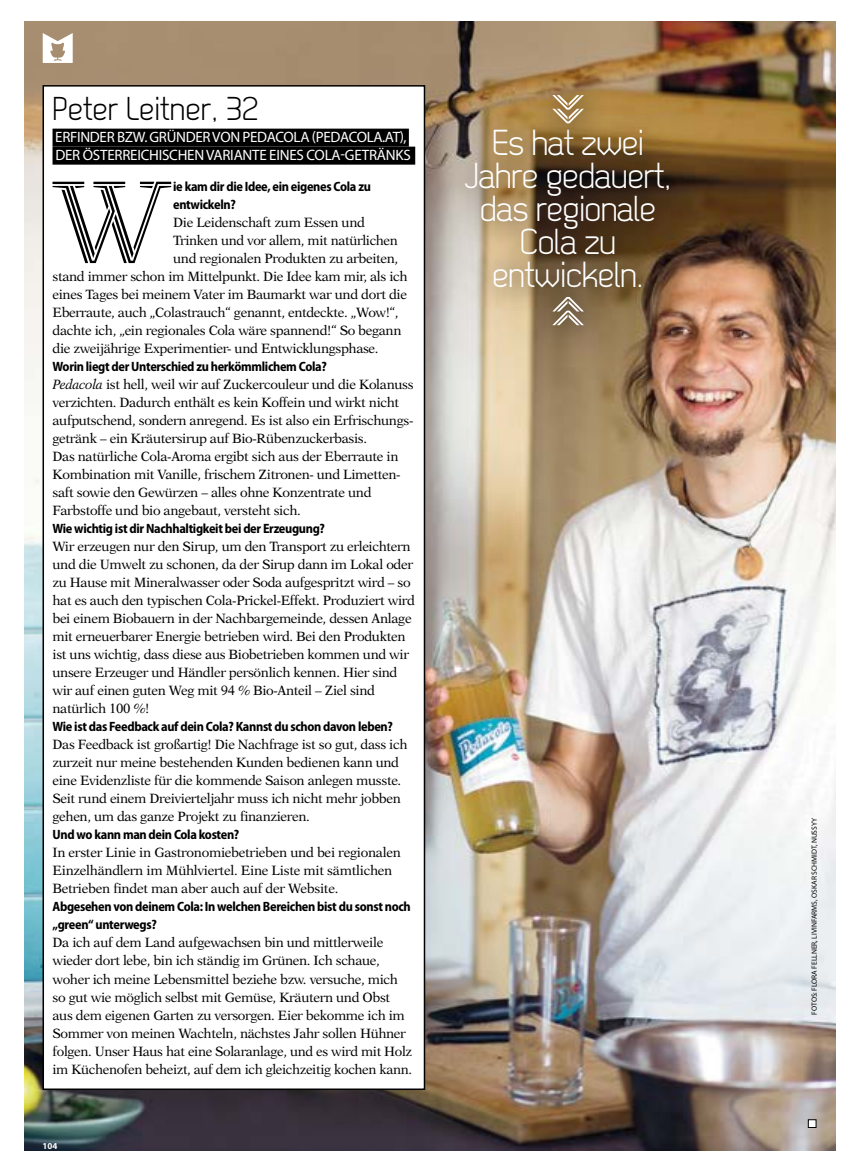
<style>
.page{position:relative;width:859px;height:1170px;background:#fff}
.page>*{position:absolute;margin:0;border:0;box-sizing:border-box;transform-origin:0 0}
.t1{font:117.75px "Ryman";color:#000}
.t2{font:36px/33px "Dekar";letter-spacing:-.02em;color:#fff;text-align:center}
.t3{font:33px "Dekar";color:#000}
.t4{font:15px/18px "Myriad Pro";letter-spacing:-.015em;color:#fff}
.t5{font:13.5px/18px "New Aster LT Std";letter-spacing:-.025em;color:#000}
.t6{font:700 semi-condensed 13.5px/18px "Myriad Pro";letter-spacing:-.025em;color:#000}
.t7{font:700 9px "Myriad Pro";color:#fff}
.t8{font:7.5px "Myriad Pro";color:#000}
.s1{font-style:italic}
</style>
<div class="page">
<img style="left:25px;top:21px;width:811px;height:1129px">
<svg style="left:43px;top:33px;width:30px;height:30px"></svg>
<svg style="left:807px;top:1118px;width:10px;height:10px"></svg>
<div style="left:443px;top:104px;width:252px;height:211px;background:#000;opacity:.75"></div>
<div style="left:530px;top:71px;width:81px;height:80px;background:#000;opacity:.75"></div>
<svg style="left:552px;top:95px;width:32px;height:28px"></svg>
<div style="left:530px;top:273px;width:81px;height:81px;background:#000;opacity:.75"></div>
<svg style="left:552px;top:297px;width:32px;height:28px"></svg>
<div style="left:43px;top:86px;width:381px;height:1003px;background:#fff"></div>
<div style="left:53px;top:129px;width:356px;height:18px;background:#000"></div>
<div style="left:53px;top:147px;width:362px;height:18px;background:#000"></div>
<div style="left:43px;top:85px;width:382px;height:1004px;border:2px solid #000"></div>
<h3 class="t3" style="left:53px;top:92px;width:207px">Peter Leitner, 32</h3>
<p class="t4" style="left:55px;top:128px;width:357px">ERFINDER BZW. GRÜNDER VON PEDACOLA (PEDACOLA.AT),<br>DER ÖSTERREICHISCHEN VARIANTE EINES COLA-GETRÄNKS</p>
<h1 class="t1" style="left:52px;top:156px;width:121px">W</h1>
<p class="t6" style="left:173px;top:178px;width:199px">ie kam dir die Idee, ein eigenes Cola zu entwickeln?</p>
<p class="t5" style="left:173px;top:213px;width:193px">Die Leidenschaft zum Essen und</p>
<p class="t5" style="left:173px;top:231px;width:226px">Trinken und vor allem, mit natürlichen</p>
<p class="t5" style="left:173px;top:249px;width:227px">und regionalen Produkten zu arbeiten,</p>
<p class="t5" style="left:53px;top:267px;width:356px">stand immer schon im Mittelpunkt. Die Idee kam mir, als ich</p>
<p class="t5" style="left:53px;top:285px;width:356px">eines Tages bei meinem Vater im Baumarkt war und dort die</p>
<p class="t5" style="left:53px;top:303px;width:348px">Eberraute, auch „Colastrauch“ genannt, entdeckte. „Wow!“,</p>
<p class="t5" style="left:53px;top:321px;width:350px">dachte ich, „ein regionales Cola wäre spannend!“ So begann</p>
<p class="t5" style="left:53px;top:339px;width:328px">die zweijährige Experimentier- und Entwicklungsphase.</p>
<p class="t6" style="left:53px;top:358px;width:276px">Worin liegt der Unterschied zu herkömmlichem Cola?</p>
<p class="t5" style="left:53px;top:375px;width:363px"><span class="s1">Pedacola</span> ist hell, weil wir auf Zuckercouleur und die Kolanuss verzichten. Dadurch enthält es kein Koffein und wirkt nicht aufputschend, sondern anregend. Es ist also ein Erfrischungs&shy;getränk – ein Kräutersirup auf Bio-Rübenzuckerbasis.<br>Das natürliche Cola-Aroma ergibt sich aus der Eberraute in Kombination mit Vanille, frischem Zitronen- und Limetten&shy;saft sowie den Gewürzen – alles ohne Konzentrate und Farbstoffe und bio angebaut, versteht sich.</p>
<p class="t6" style="left:53px;top:520px;width:274px">Wie wichtig ist dir Nachhaltigkeit bei der Erzeugung?</p>
<p class="t5" style="left:53px;top:537px;width:364px">Wir erzeugen nur den Sirup, um den Transport zu erleichtern und die Umwelt zu schonen, da der Sirup dann im Lokal oder zu Hause mit Mineralwasser oder Soda aufgespritzt wird – so hat es auch den typischen Cola-Prickel-Effekt. Produziert wird bei einem Biobauern in der Nachbargemeinde, dessen Anlage mit erneuerbarer Energie betrieben wird. Bei den Produkten ist uns wichtig, dass diese aus Biobetrieben kommen und wir unsere Erzeuger und Händler persönlich kennen. Hier sind wir auf einen guten Weg mit 94 % Bio-Anteil – Ziel sind natürlich 100 %!</p>
<p class="t6" style="left:53px;top:718px;width:342px">Wie ist das Feedback auf dein Cola? Kannst du schon davon leben?</p>
<p class="t5" style="left:53px;top:735px;width:356px">Das Feedback ist großartig! Die Nachfrage ist so gut, dass ich zurzeit nur meine bestehenden Kunden bedienen kann und eine Evidenzliste für die kommende Saison anlegen musste.<br>Seit rund einem Dreivierteljahr muss ich nicht mehr jobben gehen, um das ganze Projekt zu finanzieren.</p>
<p class="t6" style="left:53px;top:826px;width:188px">Und wo kann man dein Cola kosten?</p>
<p class="t5" style="left:53px;top:843px;width:350px">In erster Linie in Gastronomiebetrieben und bei regionalen<br>Einzelhändlern im Mühlviertel. Eine Liste mit sämtlichen<br>Betrieben findet man aber auch auf der Website.</p>
<p class="t6" style="left:53px;top:898px;width:360px">Abgesehen von deinem Cola: In welchen Bereichen bist du sonst noch „green“ unterwegs?</p>
<p class="t5" style="left:53px;top:933px;width:361px">Da ich auf dem Land aufgewachsen bin und mittlerweile wieder dort lebe, bin ich ständig im Grünen. Ich schaue, woher ich meine Lebensmittel beziehe bzw. versuche, mich so gut wie möglich selbst mit Gemüse, Kräutern und Obst aus dem eigenen Garten zu versorgen. Eier bekomme ich im Sommer von meinen Wachteln, nächstes Jahr sollen Hühner folgen. Unser Haus hat eine Solaranlage, und es wird mit Holz im Küchenofen beheizt, auf dem ich gleichzeitig kochen kann.</p>
<p class="t7" style="left:43px;top:1139px;width:16px">104</p>
<h2 class="t2" style="left:464px;top:127px;width:209px">Es hat zwei<br>Jahre gedauert, das regionale<br>Cola zu entwickeln.</h2>
<p class="t8" style="left:810px;top:1014px;width:198px;rotate:-90deg">FOTOS: FLORA FELLNER, LIVINFARMS, OSKAR SCHMIDT, NUSSYY</p>
</div>
